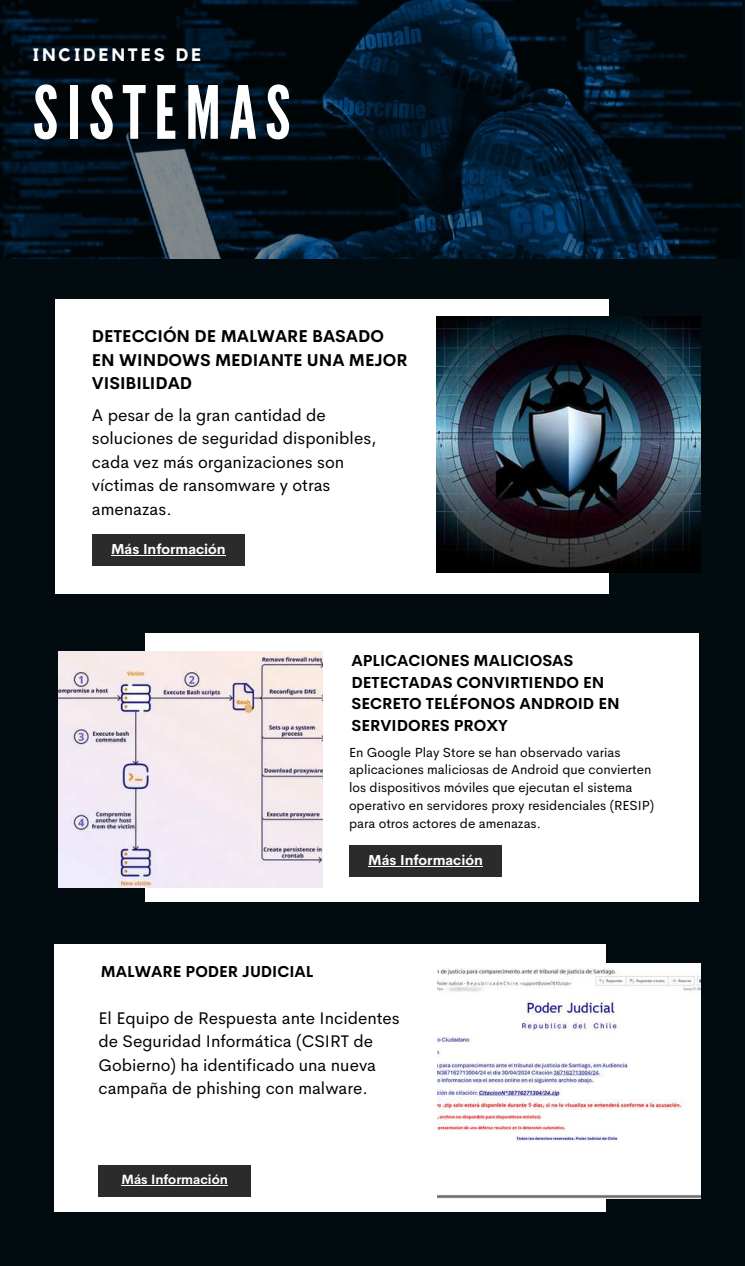
<style>
.page{position:relative;width:745px;height:1266px;background:#fff}
.page>*{position:absolute;margin:0;border:0;box-sizing:border-box;transform-origin:0 0}
.t1{font:73.12px "League Gothic";letter-spacing:.115em;color:#fff}
.t2{font:700 17.88px "Kollektif";letter-spacing:.175em;color:#fff}
.t3{font:17px/23.5px "Cerebri Sans";color:#000}
.t4{font:16.88px/23.5px "Cerebri Sans";color:#000}
.t5{font:700 16.75px/23.4px "Cerebri Sans";color:#000}
.t6{font:700 15.62px/21.6px "Cerebri Sans";color:#000}
.t7{font:700 15.5px "Cerebri Sans";color:#000}
.t8{font:700 14.12px "Cerebri Sans";color:#fff}
.t9{font:13.25px/17.8px "Cerebri Sans";color:#000}
.t10{font:700 13.12px "Cerebri Sans";color:#fff}
</style>
<div class="page">
<div style="left:0;top:0;width:744px;height:1266px;background:#010b10"></div>
<img style="left:0;top:0;width:741px;height:259px">
<div style="left:55px;top:944px;width:550px;height:268px;background:#fff"></div>
<div style="left:99px;top:1165px;width:152px;height:31px;background:#2b2b2b"></div>
<hr style="left:121px;top:1184px;width:107px;height:1px;background:#fff">
<div style="left:55px;top:299px;width:553px;height:294px;background:#fff"></div>
<img style="left:436px;top:317px;width:263px;height:255px">
<div style="left:92px;top:534px;width:153px;height:32px;background:#2b2b2b"></div>
<hr style="left:111px;top:555px;width:115px;height:1px;background:#fff">
<div style="left:145px;top:633px;width:553px;height:269px;background:#fff"></div>
<img style="left:59px;top:651px;width:263px;height:236px">
<div style="left:349px;top:845px;width:153px;height:32px;background:#2b2b2b"></div>
<hr style="left:368px;top:866px;width:114px;height:1px;background:#fff">
<img style="left:437px;top:963px;width:263px;height:235px">
<h2 class="t2" style="left:33px;top:46px;width:170px">INCIDENTES DE</h2>
<h1 class="t1" style="left:33px;top:70px;width:259px">SISTEMAS</h1>
<p class="t5" style="left:92px;top:325px;width:317px">DETECCIÓN DE MALWARE BASADO<br>EN WINDOWS MEDIANTE UNA MEJOR<br>VISIBILIDAD</p>
<p class="t3" style="left:92px;top:403px;width:286px">A pesar de la gran cantidad de soluciones de seguridad disponibles, cada vez más organizaciones son víctimas de ransomware y otras amenazas.</p>
<p class="t8" style="left:111px;top:540px;width:116px">Más Información</p>
<p class="t6" style="left:351px;top:650px;width:270px">APLICACIONES MALICIOSAS<br>DETECTADAS CONVIRTIENDO EN<br>SECRETO TELÉFONOS ANDROID EN<br>SERVIDORES PROXY</p>
<p class="t9" style="left:349px;top:743px;width:306px">En Google Play Store se han observado varias aplicaciones maliciosas de Android que convierten los dispositivos móviles que ejecutan el sistema operativo en servidores proxy residenciales (RESIP) para otros actores de amenazas.</p>
<p class="t8" style="left:368px;top:851px;width:116px">Más Información</p>
<p class="t7" style="left:101px;top:961px;width:214px">MALWARE PODER JUDICIAL</p>
<p class="t4" style="left:99px;top:1006px;width:302px">El Equipo de Respuesta ante Incidentes de Seguridad Informática (CSIRT de Gobierno) ha identificado una nueva campaña de phishing con malware.</p>
<p class="t10" style="left:121px;top:1170px;width:108px">Más Información</p>
</div>
